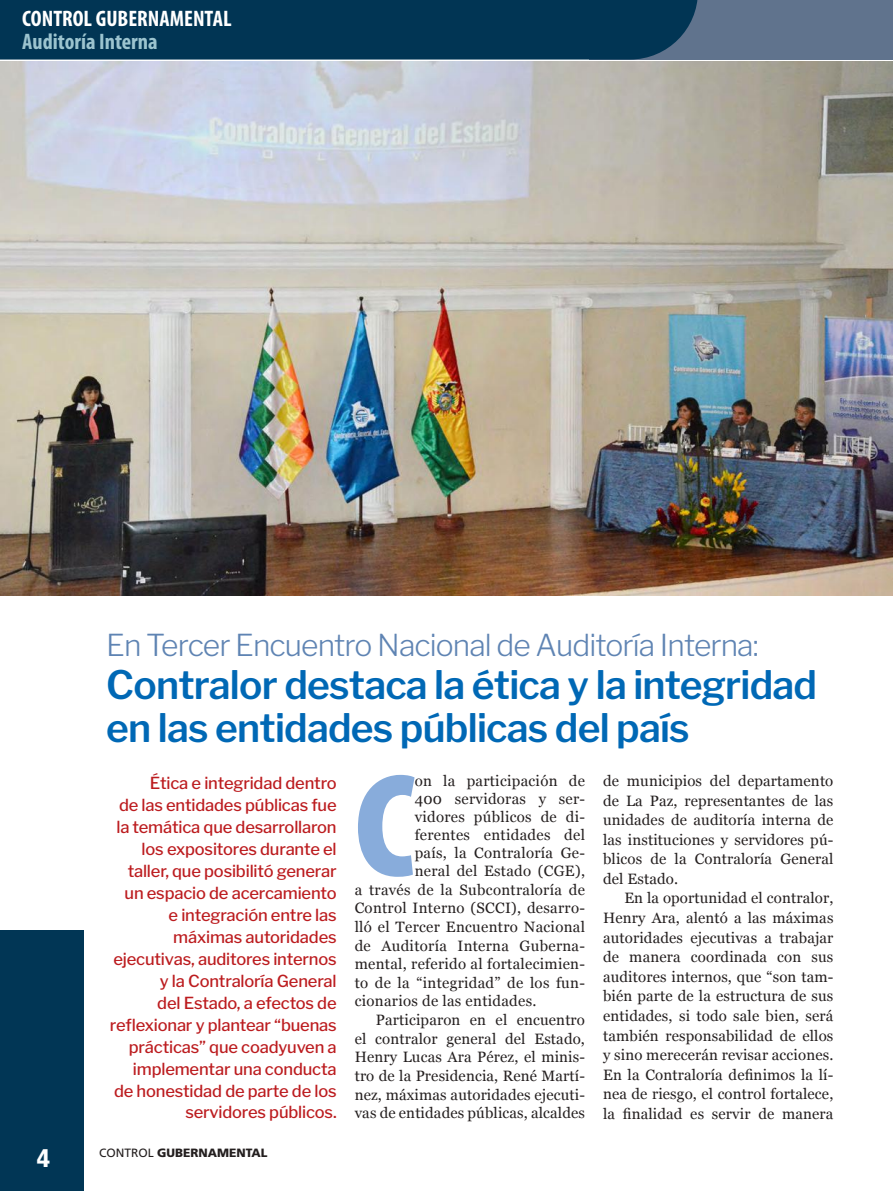
<style>
.page{position:relative;width:893px;height:1191px;background:#fff}
.page>*{position:absolute;margin:0;border:0;box-sizing:border-box;transform-origin:0 0}
.t1{font:900 condensed 148.5px "Myriad Pro";color:#88acdb}
.t2{font:600 39px/42.6px "Libre Franklin";letter-spacing:-.02em;color:#0068b5}
.t3{font:300 30px "Libre Franklin";letter-spacing:-.03em;color:#5f84b3}
.t4{font:900 condensed 25.5px "Frutiger LT Std";color:#fff}
.t5{font:700 condensed 22.5px "Myriad Pro";color:#fff}
.t6{font:700 condensed 22.5px "Myriad Pro";color:#9cc4cf}
.t7{font:500 16.5px/21.9px "Libre Franklin";letter-spacing:-.01em;color:#bc1c1f;text-align:right}
.t8{font:15px/19.6px "Georgia";letter-spacing:.02em;color:#241f1f;text-align:justify}
.t9{font:900 12px "Frutiger LT Std";color:#241f1f}
.s1{font-weight:400}
</style>
<div class="page">
<div style="left:589px;top:0;width:304px;height:60px;background:#60738d"></div>
<div style="left:0;top:929px;width:84px;height:262px;background:#013655"></div>
<div style="left:0;top:0;width:698px;height:60px;background:#013554"></div>
<img style="left:0;top:62px;width:893px;height:533px">
<h3 class="t5" style="left:22px;top:5px;width:211px">CONTROL GUBERNAMENTAL</h3>
<h3 class="t6" style="left:22px;top:27px;width:137px">Auditoría Interna</h3>
<h3 class="t4" style="left:37px;top:1142px;width:15px">4</h3>
<h3 class="t3" style="left:106px;top:627px;width:654px">En Tercer Encuentro Nacional de Auditoría Interna:</h3>
<h2 class="t2" style="left:106px;top:663px;width:712px">Contralor destaca la ética y la integridad en las entidades públicas del país</h2>
<p class="t7" style="left:110px;top:772px;width:228px">Ética e integridad dentro<br>de las entidades públicas fue la temática que desarrollaron los expositores durante el taller, que posibilitó generar un espacio de acercamiento<br>e integración entre las máximas autoridades ejecutivas, auditores internos y la Contraloría General<br>del Estado, a efectos de reflexionar y plantear “buenas prácticas” que coadyuven a implementar una conducta de honestidad de parte de los servidores públicos.</p>
<h1 class="t1" style="left:355px;top:731px;width:62px">C</h1>
<p class="t8" style="left:415px;top:770px;width:172px">on la participación de</p>
<p class="t8" style="left:603px;top:770px;width:232px">de municipios del departamento de La Paz, representantes de las unidades de auditoría interna de las instituciones y servidores pú&shy;blicos de la Contraloría General del Estado.</p>
<p class="t8" style="left:603px;top:887px;width:232px;text-indent:21px">En la oportunidad el contralor, Henry Ara, alentó a las máximas autoridades ejecutivas a trabajar de manera coordinada con sus auditores internos, que “son tam&shy;bién parte de la estructura de sus entidades, si todo sale bien, será también responsabilidad de ellos y sino merecerán revisar acciones.<br>En la Contraloría definimos la lí&shy;nea de riesgo, el control fortalece, la finalidad es servir de manera</p>
<p class="t8" style="left:415px;top:788px;width:172px">400 servidoras y ser-</p>
<p class="t8" style="left:415px;top:806px;width:172px">vidores públicos de di-</p>
<p class="t8" style="left:415px;top:824px;width:172px">ferentes entidades del</p>
<p class="t8" style="left:415px;top:842px;width:172px">país, la Contraloría Ge-</p>
<p class="t8" style="left:415px;top:860px;width:172px">neral del Estado (CGE),</p>
<p class="t8" style="left:355px;top:879px;width:232px">a través de la Subcontraloría de</p>
<p class="t8" style="left:355px;top:897px;width:232px">Control Interno (SCCI), desarro-</p>
<p class="t8" style="left:355px;top:916px;width:232px">lló el Tercer Encuentro Nacional</p>
<p class="t8" style="left:355px;top:935px;width:232px">de Auditoría Interna Guberna-</p>
<p class="t8" style="left:355px;top:953px;width:232px">mental, referido al fortalecimien-</p>
<p class="t8" style="left:355px;top:972px;width:232px">to de la “integridad” de los fun-</p>
<p class="t8" style="left:355px;top:990px;width:183px">cionarios de las entidades.</p>
<p class="t8" style="left:376px;top:1009px;width:211px">Participaron en el encuentro</p>
<p class="t8" style="left:355px;top:1028px;width:232px">el contralor general del Estado,</p>
<p class="t8" style="left:355px;top:1046px;width:232px">Henry Lucas Ara Pérez, el minis-</p>
<p class="t8" style="left:355px;top:1065px;width:232px">tro de la Presidencia, René Martí-</p>
<p class="t8" style="left:355px;top:1084px;width:232px">nez, máximas autoridades ejecuti-</p>
<p class="t8" style="left:355px;top:1102px;width:232px">vas de entidades públicas, alcaldes</p>
<p class="t9" style="left:99px;top:1145px;width:170px"><span class="s1">CONTROL</span> GUBERNAMENTAL</p>
</div>
